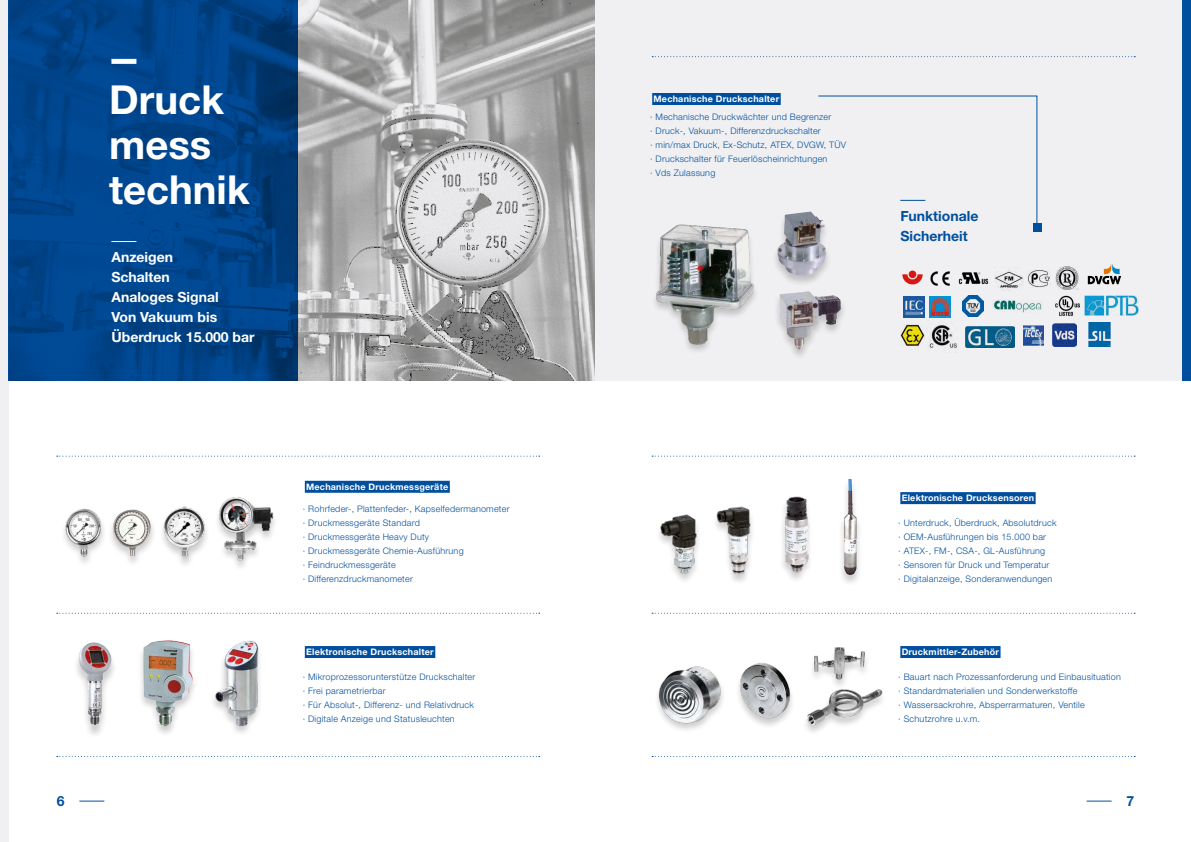
<style>
.page{position:relative;width:1191px;height:842px;background:#fff}
.page>*{position:absolute;margin:0;border:0;box-sizing:border-box;transform-origin:0 0}
.t1{font:700 40px/45px "Helvetica Neue LT Std";color:#fff}
.t2{font:700 14px/20px "Helvetica Neue LT Std";color:#fff}
.t3{font:700 14px/20px "Helvetica Neue LT Std";color:#004f9f}
.t4{font:300 9px/14px "Helvetica Neue LT Std";letter-spacing:.025em;color:#004f9f}
.t5{font:700 9px "Helvetica Neue LT Std";letter-spacing:.025em;color:#fff}
</style>
<div class="page">
<svg style="left:79px;top:801px;width:25px;height:1px"></svg>
<svg style="left:1086px;top:801px;width:25px;height:1px"></svg>
<img style="left:298px;top:0;width:297px;height:381px">
<div style="left:595px;top:0;width:587px;height:381px;background:#f0f0f2"></div>
<div style="left:72px;top:645px;width:45px;height:94px;background:#000;opacity:.2"></div>
<img style="left:78px;top:642px;width:34px;height:83px">
<img style="left:217px;top:497px;width:58px;height:64px">
<img style="left:162px;top:506px;width:45px;height:57px">
<div style="left:107px;top:509px;width:50px;height:59px;background:#000;opacity:.2"></div>
<img style="left:115px;top:510px;width:18px;height:8px">
<div style="left:61px;top:509px;width:46px;height:58px;background:#000;opacity:.2"></div>
<img style="left:65px;top:508px;width:37px;height:49px">
<div style="left:305px;top:481px;width:145px;height:12px;background:#004f9f"></div>
<img style="left:213px;top:640px;width:47px;height:90px">
<div style="left:137px;top:640px;width:61px;height:98px;background:#000;opacity:.2"></div>
<img style="left:143px;top:640px;width:49px;height:86px">
<div style="left:305px;top:646px;width:130px;height:12px;background:#004f9f"></div>
<div style="left:0;top:0;width:8px;height:842px;background:#f0f0f2"></div>
<svg style="left:57px;top:613px;width:483px;height:1px"></svg>
<svg style="left:652px;top:613px;width:483px;height:1px"></svg>
<svg style="left:57px;top:456px;width:483px;height:1px"></svg>
<svg style="left:652px;top:456px;width:483px;height:1px"></svg>
<div style="left:900px;top:492px;width:135px;height:12px;background:#004f9f"></div>
<img style="left:657px;top:666px;width:66px;height:64px">
<div style="left:734px;top:663px;width:61px;height:66px;background:#000;opacity:.2"></div>
<img style="left:734px;top:663px;width:61px;height:61px">
<div style="left:802px;top:690px;width:85px;height:46px;background:#000;opacity:.2"></div>
<img style="left:803px;top:689px;width:83px;height:39px">
<div style="left:808px;top:647px;width:62px;height:43px;background:#fff"></div>
<img style="left:813px;top:647px;width:54px;height:34px">
<div style="left:900px;top:646px;width:100px;height:12px;background:#004f9f"></div>
<svg style="left:57px;top:756px;width:483px;height:1px"></svg>
<svg style="left:652px;top:756px;width:483px;height:1px"></svg>
<div style="left:652px;top:93px;width:128px;height:12px;background:#004f9f"></div>
<div style="left:771px;top:212px;width:60px;height:75px;background:#000;opacity:.2"></div>
<img style="left:780px;top:211px;width:30px;height:34px">
<div style="left:773px;top:291px;width:73px;height:70px;background:#000;opacity:.2"></div>
<img style="left:793px;top:291px;width:15px;height:48px">
<img style="left:655px;top:213px;width:138px;height:138px">
<img style="left:903px;top:297px;width:21px;height:20px">
<img style="left:929px;top:296px;width:21px;height:21px">
<img style="left:962px;top:295px;width:21px;height:21px">
<img style="left:993px;top:299px;width:49px;height:13px">
<img style="left:1055px;top:295px;width:24px;height:21px">
<img style="left:901px;top:325px;width:23px;height:20px">
<img style="left:929px;top:325px;width:29px;height:24px">
<img style="left:1023px;top:325px;width:20px;height:21px">
<svg style="left:1087px;top:264px;width:34px;height:20px"></svg>
<img style="left:965px;top:327px;width:49px;height:20px">
<img style="left:1084px;top:295px;width:54px;height:21px">
<img style="left:1088px;top:322px;width:23px;height:24px">
<img style="left:1052px;top:323px;width:24px;height:24px">
<img style="left:902px;top:270px;width:21px;height:15px">
<img style="left:930px;top:271px;width:19px;height:15px">
<img style="left:958px;top:272px;width:30px;height:13px">
<img style="left:994px;top:271px;width:29px;height:18px">
<img style="left:1028px;top:270px;width:22px;height:17px">
<img style="left:1055px;top:266px;width:23px;height:23px">
<div style="left:1182px;top:0;width:9px;height:381px;background:#004f9f"></div>
<svg style="left:8px;top:0;width:290px;height:381px;background:#004389"></svg>
<svg style="left:818px;top:96px;width:219px;height:132px"></svg>
<div style="left:1033px;top:224px;width:8px;height:8px;background:#004f9f"></div>
<div style="left:111px;top:59px;width:25px;height:5px;background:#fff"></div>
<svg style="left:652px;top:56px;width:483px;height:1px"></svg>
<div style="left:779px;top:497px;width:34px;height:86px;background:#000;opacity:.2"></div>
<img style="left:782px;top:496px;width:28px;height:79px">
<div style="left:838px;top:479px;width:24px;height:107px;background:#000;opacity:.2"></div>
<img style="left:844px;top:479px;width:12px;height:96px">
<img style="left:717px;top:506px;width:35px;height:76px">
<div style="left:655px;top:515px;width:47px;height:70px;background:#000;opacity:.2"></div>
<img style="left:655px;top:514px;width:62px;height:63px">
<svg style="left:111px;top:241px;width:25px;height:1px"></svg>
<h1 class="t1" style="left:109px;top:76px;width:142px">Druck mess technik</h1>
<h2 class="t2" style="left:111px;top:247px;width:145px">Anzeigen<br>Schalten<br>Analoges Signal<br>Von Vakuum bis<br>Überdruck 15.000 bar</h2>
<p class="t5" style="left:306px;top:481px;width:144px">Mechanische Druckmessgeräte</p>
<p class="t4" style="left:303px;top:502px;width:208px">∙ Rohrfeder-, Plattenfeder-, Kapselfedermanometer ∙ Druckmessgeräte Standard<br>∙ Druckmessgeräte Heavy Duty<br>∙ Druckmessgeräte Chemie-Ausführung<br>∙ Feindruckmessgeräte<br>∙ Differenzdruckmanometer</p>
<p class="t5" style="left:306px;top:646px;width:129px">Elektronische Druckschalter</p>
<p class="t4" style="left:303px;top:670px;width:174px">∙ Mikroprozessorunterstütze Druckschalter ∙ Frei parametrierbar<br>∙ Für Absolut-, Differenz- und Relativdruck ∙ Digitale Anzeige und Statusleuchten</p>
<p class="t5" style="left:653px;top:93px;width:127px">Mechanische Druckschalter</p>
<p class="t4" style="left:650px;top:110px;width:198px">∙ Mechanische Druckwächter und Begrenzer<br>∙ Druck-, Vakuum-, Differenzdruckschalter<br>∙ min/max Druck, Ex-Schutz, ATEX, DVGW, TÜV ∙ Druckschalter für Feuerlöscheinrichtungen<br>∙ Vds Zulassung</p>
<h2 class="t3" style="left:900px;top:206px;width:80px">Funktionale<br>Sicherheit</h2>
<p class="t5" style="left:901px;top:492px;width:134px">Elektronische Drucksensoren</p>
<p class="t4" style="left:898px;top:516px;width:160px">∙ Unterdruck, Überdruck, Absolutdruck ∙ OEM-Ausführungen bis 15.000 bar<br>∙ ATEX-, FM-, CSA-, GL-Ausführung<br>∙ Sensoren für Druck und Temperatur<br>∙ Digitalanzeige, Sonderanwendungen</p>
<p class="t5" style="left:901px;top:646px;width:99px">Druckmittler-Zubehör</p>
<p class="t4" style="left:898px;top:670px;width:224px">∙ Bauart nach Prozessanforderung und Einbausituation ∙ Standardmaterialien und Sonderwerkstoffe<br>∙ Wassersackrohre, Absperrarmaturen, Ventile<br>∙ Schutzrohre u.v.m.</p>
<h2 class="t3" style="left:57px;top:791px;width:9px">6</h2>
<h2 class="t3" style="left:1126px;top:791px;width:9px">7</h2>
</div>
